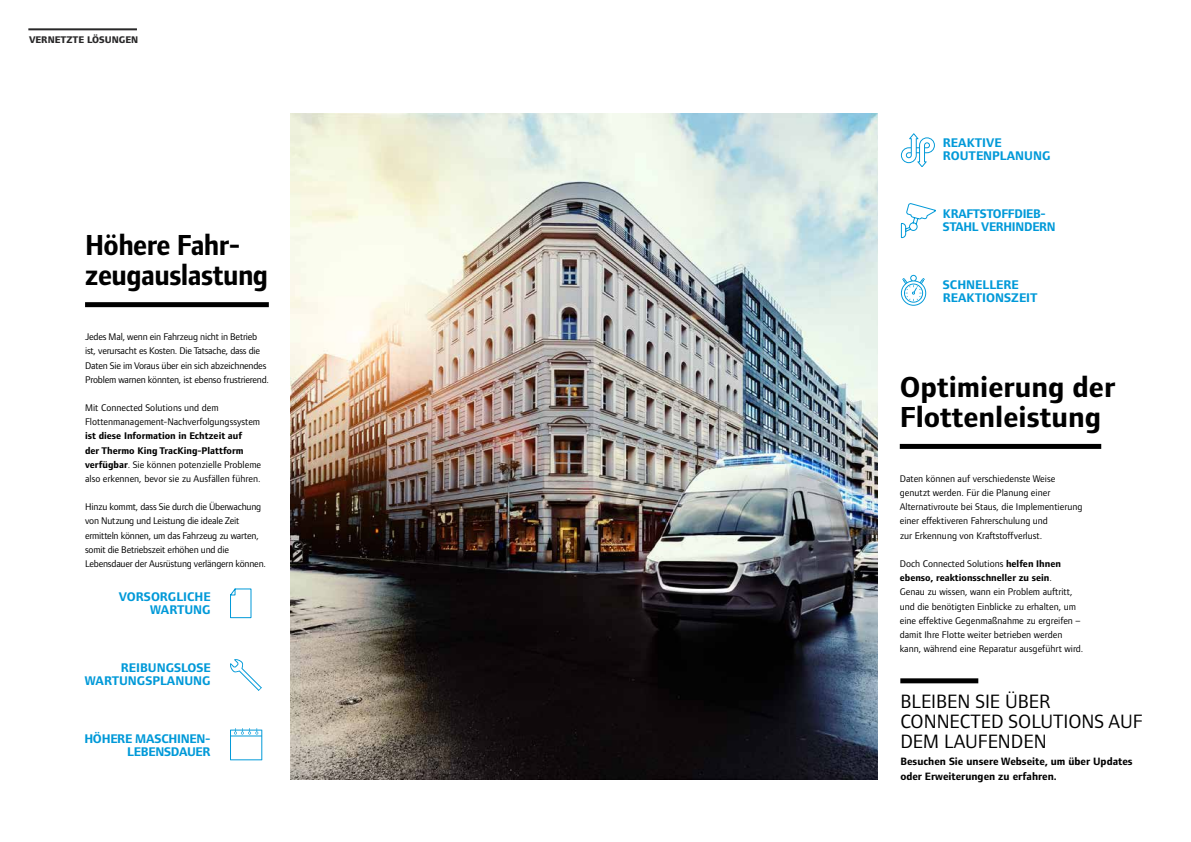
<style>
.page{position:relative;width:1191px;height:842px;background:#fff}
.page>*{position:absolute;margin:0;border:0;box-sizing:border-box;transform-origin:0 0}
.t1{font:700 30px/30px "Foundry Form Sans";color:#000}
.t2{font:700 30px/30px "Foundry Form Sans";letter-spacing:-.02em;color:#000;scale:.93 1}
.t3{font:20px/20px "Foundry Form Sans";color:#000}
.t4{font:700 13px/13px "Foundry Form Sans";color:#0099d8;text-align:right}
.t5{font:700 13px/13px "Foundry Form Sans";letter-spacing:-.02em;color:#0099d8;text-align:right}
.t6{font:700 11px/14.2px "Foundry Form Sans";color:#000}
.t7{font:10px/14.2px "Foundry Form Sans";color:#000}
.t8{font:10px/14.2px "Foundry Form Sans";letter-spacing:-.02em;color:#000}
.t9{font:700 10px/14.2px "Foundry Form Sans";color:#000}
.t10{font:800 10px "Foundry Form Sans";color:#292829}
.s1{font-weight:400}
.s2{font-weight:700}
</style>
<div class="page">
<hr style="left:28px;top:28px;width:109px;height:2px;background:#292829">
<img style="left:291px;top:113px;width:586px;height:667px">
<div style="left:85px;top:302px;width:184px;height:5px;background:#000"></div>
<div style="left:899px;top:444px;width:202px;height:5px;background:#000"></div>
<div style="left:900px;top:678px;width:78px;height:5px;background:#000"></div>
<svg style="left:901px;top:133px;width:34px;height:33px"></svg>
<svg style="left:900px;top:203px;width:36px;height:36px"></svg>
<svg style="left:901px;top:275px;width:25px;height:31px"></svg>
<svg style="left:230px;top:588px;width:22px;height:31px"></svg>
<svg style="left:230px;top:728px;width:32px;height:32px"></svg>
<svg style="left:230px;top:659px;width:32px;height:32px"></svg>
<p class="t10" style="left:29px;top:34px;width:111px">VERNETZTE LÖSUNGEN</p>
<h1 class="t2" style="left:85px;top:231px;width:198px">Höhere Fahr&shy;zeugauslastung</h1>
<p class="t8" style="left:85px;top:330px;width:186px">Jedes Mal, wenn ein Fahrzeug nicht in Betrieb ist, verursacht es Kosten. Die Tatsache, dass die Daten Sie im Voraus über ein sich abzeichnendes Problem warnen könnten, ist ebenso frustrierend.</p>
<p class="t7" style="left:85px;top:401px;width:177px">Mit Connected Solutions und dem<br>Flottenmanagement-Nachverfolgungssystem</p>
<p class="t9" style="left:85px;top:429px;width:178px">ist diese Information in Echtzeit auf<br>der Thermo King TracKing-Plattform verfügbar<span class="s1">. Sie können potenzielle Probleme also erkennen, bevor sie zu Ausfällen führen.</span></p>
<p class="t8" style="left:85px;top:500px;width:182px">Hinzu kommt, dass Sie durch die Überwachung von Nutzung und Leistung die ideale Zeit ermitteln können, um das Fahrzeug zu warten, somit die Betriebszeit erhöhen und die Lebensdauer der Ausrüstung verlängern können.</p>
<h3 class="t4" style="left:119px;top:590px;width:93px">VORSORGLICHE<br>WARTUNG</h3>
<h3 class="t4" style="left:85px;top:661px;width:127px">REIBUNGSLOSE<br>WARTUNGSPLANUNG</h3>
<h3 class="t5" style="left:84px;top:732px;width:128px">HÖHERE MASCHINEN-<br>LEBENSDAUER</h3>
<h3 class="t4" style="left:943px;top:137px;width:109px;text-align:left">REAKTIVE<br>ROUTENPLANUNG</h3>
<h3 class="t5" style="left:943px;top:207px;width:114px;text-align:left">KRAFTSTOFFDIEB-<br>STAHL VERHINDERN</h3>
<h3 class="t4" style="left:943px;top:278px;width:96px;text-align:left">SCHNELLERE<br>REAKTIONSZEIT</h3>
<h1 class="t1" style="left:899px;top:372px;width:217px">Optimierung der<br>Flottenleistung</h1>
<p class="t7" style="left:899px;top:471px;width:184px">Daten können auf verschiedenste Weise genutzt werden. Für die Planung einer Alternativroute bei Staus, die Implementierung einer effektiveren Fahrerschulung und<br>zur Erkennung von Kraftstoffverlust.</p>
<p class="t7" style="left:899px;top:556px;width:185px">Doch Connected Solutions <span class="s2">helfen Ihnen ebenso, reaktionsschneller zu sein</span>.<br>Genau zu wissen, wann ein Problem auftritt, und die benötigten Einblicke zu erhalten, um eine effektive Gegenmaßnahme zu ergreifen – damit Ihre Flotte weiter betrieben werden kann, während eine Reparatur ausgeführt wird.</p>
<h2 class="t3" style="left:900px;top:691px;width:244px">BLEIBEN SIE ÜBER<br>CONNECTED SOLUTIONS AUF<br>DEM LAUFENDEN</h2>
<p class="t6" style="left:900px;top:755px;width:234px">Besuchen Sie unsere Webseite, um über Updates oder Erweiterungen zu erfahren.</p>
</div>
